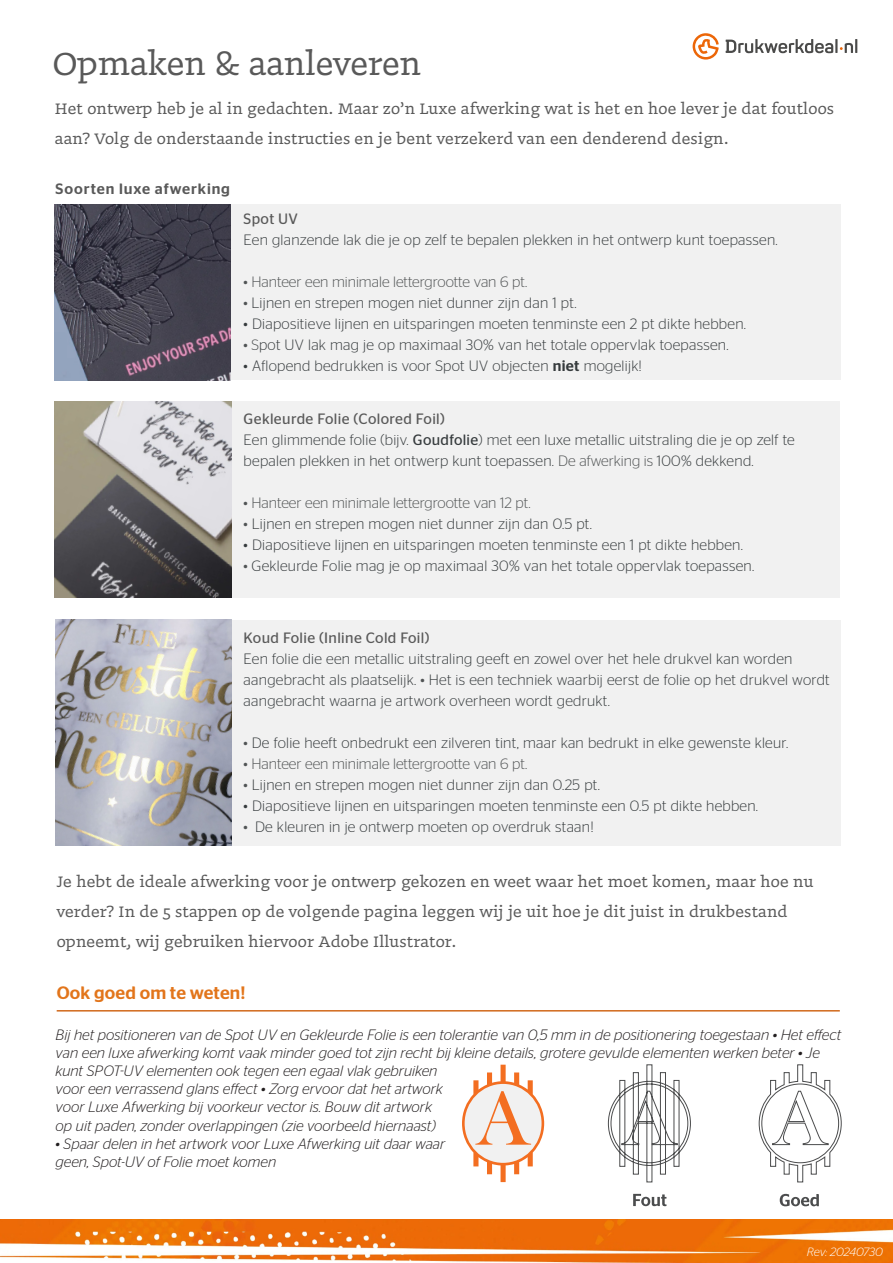
<style>
.page{position:relative;width:893px;height:1263px;background:#fff}
.page>*{position:absolute;margin:0;border:0;box-sizing:border-box;transform-origin:0 0}
.t1{font:37.5px "Doko";color:#595959}
.t2{font:500 18px "Stag Sans";letter-spacing:.01em;color:#e2751b}
.t3{font:17.85px/30px "Doko";letter-spacing:.01em;color:#595959}
.t4{font:300 15px/21px "Stag Sans";letter-spacing:.02em;color:#363b3d}
.t5{font:italic 300 15px/18px "Stag Sans";color:#231f20}
.t6{font:300 15px "Stag Sans";color:#515455}
.t7{font:15px "Stag Sans";letter-spacing:.025em;color:#595959}
.t8{font:500 15px "Stag Sans";letter-spacing:.06em;color:#595959}
.t9{font:italic 300 12px "Stag Sans";letter-spacing:-.015em;color:#fff}
.s1{color:#515455}
.s2{font-weight:500}
.s3{font-weight:400;color:#595959}
.s4{font-weight:400}
</style>
<div class="page">
<svg style="left:692px;top:33px;width:165px;height:27px"></svg>
<img style="left:0;top:1219px;width:893px;height:44px">
<div style="left:232px;top:620px;width:609px;height:225px;background:#f1f1f1"></div>
<img style="left:55px;top:620px;width:177px;height:225px">
<div style="left:231px;top:204px;width:610px;height:176px;background:#f1f1f1"></div>
<img style="left:55px;top:204px;width:176px;height:176px">
<div style="left:231px;top:401px;width:609px;height:197px;background:#f1f1f1"></div>
<img style="left:55px;top:401px;width:176px;height:197px">
<hr style="left:57px;top:1010px;width:783px;height:1px;background:#d1691b">
<svg style="left:607px;top:1064px;width:235px;height:119px"></svg>
<svg style="left:462px;top:1065px;width:82px;height:117px"></svg>
<svg style="left:780px;top:1194px;width:39px;height:12px"></svg>
<svg style="left:633px;top:1194px;width:33px;height:12px"></svg>
<h1 class="t1" style="left:53px;top:41px;width:370px">Opmaken &amp; aanleveren</h1>
<p class="t3" style="left:55px;top:93px;width:781px">Het ontwerp heb je al in gedachten. Maar zo’n Luxe afwerking wat is het en hoe lever je dat foutloos aan? Volg de onderstaande instructies en je bent verzekerd van een denderend design.</p>
<p class="t8" style="left:56px;top:180px;width:176px">Soorten luxe afwerking</p>
<p class="t7" style="left:244px;top:210px;width:56px">Spot UV</p>
<p class="t4" style="left:244px;top:229px;width:536px">Een glanzende lak die je op zelf te bepalen plekken in het ontwerp kunt toepassen.</p>
<p class="t6" style="left:244px;top:273px;width:285px">• Hanteer een minimale lettergrootte van 6 pt.</p>
<p class="t4" style="left:244px;top:292px;width:334px"><span class="s1">•</span> Lijnen en strepen mogen niet dunner zijn dan 1 pt.</p>
<p class="t4" style="left:244px;top:313px;width:504px">• Diapositieve lijnen en uitsparingen moeten tenminste een 2 pt dikte hebben.</p>
<p class="t4" style="left:244px;top:334px;width:486px"><span class="s1">• S</span>pot UV lak mag je op maximaal 30% van het totale oppervlak toepassen.</p>
<p class="t4" style="left:244px;top:355px;width:400px">• Aflopend bedrukken is voor Spot UV objecten <span class="s2">niet</span> mogelijk!</p>
<p class="t4" style="left:244px;top:408px;width:553px"><span class="s3">Gekleurde Folie (Colored Foil)<br></span>Een glimmende folie (bijv. <span class="s4">Goudfolie</span>) met een luxe metallic uitstraling die je op zelf te bepalen plekken in het ontwerp kunt toepassen. <span class="s1">De afwerking is</span> 100% dekkend.</p>
<p class="t6" style="left:244px;top:494px;width:288px">• Hanteer een minimale lettergrootte van 12 pt.</p>
<p class="t4" style="left:244px;top:513px;width:350px"><span class="s1">•</span> Lijnen en strepen mogen niet dunner zijn dan 0.5 pt.</p>
<p class="t4" style="left:244px;top:534px;width:501px">• Diapositieve lijnen en uitsparingen moeten tenminste een 1 pt dikte hebben.</p>
<p class="t4" style="left:244px;top:555px;width:512px"><span class="s1">•</span> Gekleurde Folie mag je op maximaal 30% van het totale oppervlak toepassen.</p>
<p class="t7" style="left:244px;top:630px;width:187px">Koud Folie (Inline Cold Foil)</p>
<p class="t4" style="left:244px;top:648px;width:587px">Een folie die een metallic uitstraling geeft en zowel over het hele drukvel kan worden aangebracht als plaatselijk. <span class="s1">•</span> Het is een techniek waarbij eerst de folie op het drukvel wordt aangebracht waarna je artwork overheen wordt gedrukt.</p>
<p class="t4" style="left:244px;top:732px;width:546px"><span class="s1">•</span> De folie heeft onbedrukt een zilveren tint, maar kan bedrukt in elke gewenste kleur.</p>
<p class="t6" style="left:244px;top:756px;width:285px">• Hanteer een minimale lettergrootte van 6 pt.</p>
<p class="t4" style="left:244px;top:774px;width:358px"><span class="s1">•</span> Lijnen en strepen mogen niet dunner zijn dan 0.25 pt.</p>
<p class="t4" style="left:244px;top:795px;width:516px">• Diapositieve lijnen en uitsparingen moeten tenminste een 0.5 pt dikte hebben.</p>
<p class="t4" style="left:244px;top:816px;width:352px"><span class="s1">•</span> De kleuren in je ontwerp moeten op overdruk staan!</p>
<p class="t3" style="left:57px;top:866px;width:758px">Je hebt de ideale afwerking voor je ontwerp gekozen en weet waar het moet komen, maar hoe nu verder? In de 5 stappen op de volgende pagina leggen wij je uit hoe je dit juist in drukbestand opneemt, wij gebruiken hiervoor Adobe Illustrator.</p>
<p class="t2" style="left:57px;top:982px;width:190px">Ook goed om te weten!</p>
<p class="t5" style="left:56px;top:1026px;width:787px">Bij het positioneren van de Spot UV en Gekleurde Folie is een tolerantie van 0,5 mm in de positionering toegestaan • Het effect van een luxe afwerking komt vaak minder goed tot zijn recht bij kleine details, grotere gevulde elementen werken beter • Je kunt SPOT-UV elementen ook tegen een egaal vlak gebruiken<br>voor een verrassend glans effect • Zorg ervoor dat het artwork<br>voor Luxe Afwerking bij voorkeur vector is. Bouw dit artwork<br>op uit paden, zonder overlappingen (zie voorbeeld hiernaast)</p>
<p class="t5" style="left:56px;top:1134px;width:391px">• Spaar delen in het artwork voor Luxe Afwerking uit daar waar geen, Spot-UV of Folie moet komen</p>
<p class="t9" style="left:807px;top:1245px;width:78px">Rev: 20240730</p>
</div>
